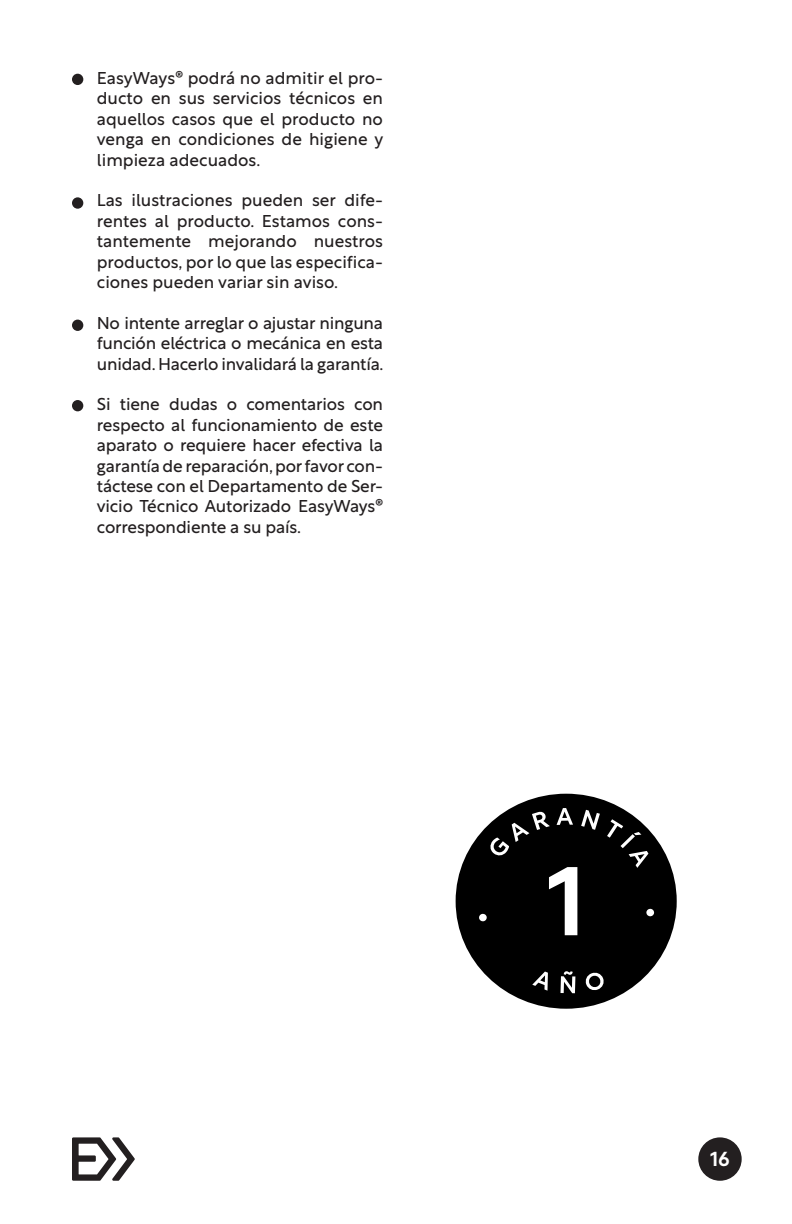
<style>
.page{position:relative;width:792px;height:1224px;background:#fff}
.page>*{position:absolute;margin:0;border:0;box-sizing:border-box;transform-origin:0 0}
.t1{font:500 96px "Rustica";color:#fff}
.t2{font:500 20px "Rustica";color:#fff}
.t3{font:17px/20.4px "Rustica";letter-spacing:-.01em;color:#231f20;text-align:justify}
</style>
<div class="page">
<div style="left:698px;top:1137px;width:44px;height:44px;background:#231f20;border-radius:50%"></div>
<svg style="left:72px;top:1137px;width:63px;height:44px"></svg>
<div style="left:72px;top:74px;width:11px;height:11px;background:#231f20;border-radius:50%"></div>
<div style="left:72px;top:197px;width:11px;height:12px;background:#231f20;border-radius:50%"></div>
<div style="left:72px;top:320px;width:11px;height:11px;background:#231f20;border-radius:50%"></div>
<div style="left:72px;top:400px;width:11px;height:11px;background:#231f20;border-radius:50%"></div>
<div style="left:456px;top:794px;width:221px;height:215px;background:#000;border-radius:50%"></div>
<div style="left:646px;top:909px;width:8px;height:8px;background:#fff;border-radius:50%"></div>
<div style="left:479px;top:914px;width:8px;height:8px;background:#fff;border-radius:3px"></div>
<svg style="left:490px;top:811px;width:60px;height:45px"></svg>
<svg style="left:557px;top:808px;width:16px;height:17px"></svg>
<svg style="left:581px;top:810px;width:19px;height:20px"></svg>
<svg style="left:607px;top:819px;width:41px;height:49px"></svg>
<svg style="left:516px;top:971px;width:88px;height:28px"></svg>
<p class="t3" style="left:97px;top:66px;width:288px">EasyWays® podrá no admitir el pro&shy;ducto en sus servicios técnicos en aquellos casos que el producto no venga en condiciones de higiene y limpieza adecuados.</p>
<p class="t3" style="left:97px;top:188px;width:288px">Las ilustraciones pueden ser dife&shy;rentes al producto. Estamos cons&shy;tantemente mejorando nuestros productos, por lo que las especifica&shy;ciones pueden variar sin aviso.</p>
<p class="t3" style="left:97px;top:311px;width:288px">No intente arreglar o ajustar ninguna función eléctrica o mecánica en esta unidad. Hacerlo invalidará la garantía.</p>
<p class="t3" style="left:97px;top:392px;width:288px">Si tiene dudas o comentarios con respecto al funcionamiento de este aparato o requiere hacer efectiva la garantía de reparación, por favor con&shy;táctese con el Departamento de Ser&shy;vicio Técnico Autorizado EasyWays® correspondiente a su país.</p>
<p class="t1" style="left:546px;top:818px;width:41px">1</p>
<p class="t2" style="left:710px;top:1141px;width:21px">16</p>
</div>
